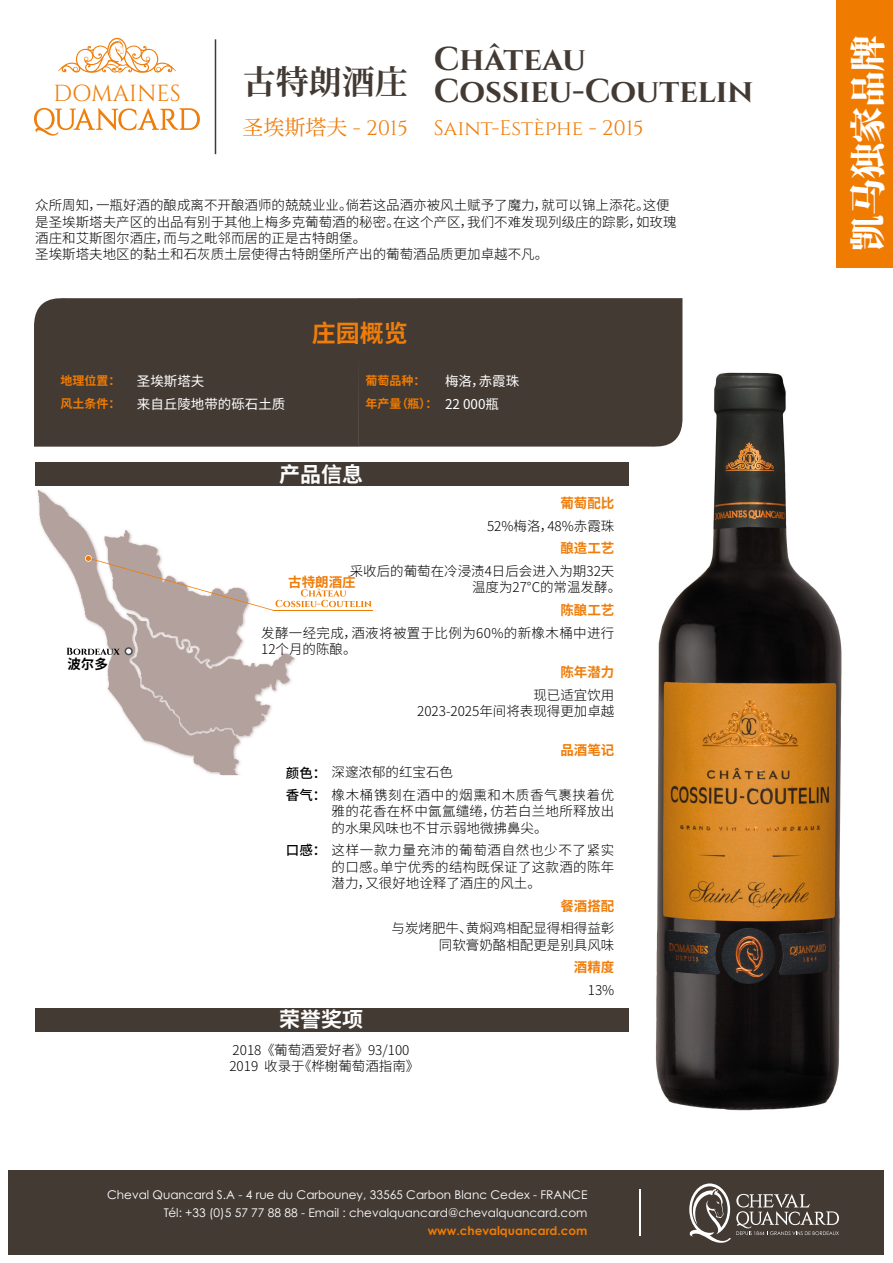
<style>
.page{position:relative;width:893px;height:1263px;background:#fff}
.page>*{position:absolute;margin:0;border:0;box-sizing:border-box;transform-origin:0 0}
.t1{font:800 36px "Source Han Serif";color:#fff}
.t2{font:700 33px/31.5px "Cinzel";color:#433a34}
.t3{font:700 33px "Source Han Serif";color:#433a34}
.t4{font:700 24px "Noto Sans Hans";color:#ef7d0a}
.t5{font:23.1px "Cinzel";color:#ef7d0a}
.t6{font:21px "Cinzel";color:#ef7d0a}
.t7{font:700 21px "Noto Sans Hans";color:#fff}
.t8{font:300 13.5px/16.2px "Noto Sans Hans";color:#000}
.t9{font:300 13.5px/16.2px "Noto Sans Hans";letter-spacing:.02em;color:#000}
.t10{font:300 13.5px/16.2px "Noto Sans Hans";letter-spacing:.025em;color:#000}
.t11{font:300 13.5px/22.8px "Noto Sans Hans";letter-spacing:.05em;color:#000}
.t12{font:700 13.5px "Noto Sans Hans";color:#ef7d0a}
.t13{font:13.5px "Noto Sans Hans";color:#fff}
.t14{font:700 13.5px "Noto Sans Hans";color:#000}
.t15{font:12px/18px "Century Gothic Pro";color:#fff;text-align:right}
.t16{font:700 12px "Noto Sans Hans";color:#ef7b00}
.t17{font:700 12px "Century Gothic Pro";color:#ef7b00}
.s1{font-family:"Source Han Serif"}
.s2{font-weight:400;font-size:13.5px;color:#fff}
.s3{font-weight:700;font-size:12px;color:#ef7b00}
.s4{font-weight:500}
</style>
<div class="page">
<img style="left:655px;top:371px;width:187px;height:740px">
<img style="left:37px;top:489px;width:259px;height:286px">
<svg style="left:67px;top:647px;width:66px;height:8px"></svg>
<svg style="left:85px;top:555px;width:287px;height:56px"></svg>
<hr style="left:273px;top:610px;width:100px;height:1px;background:#ef7b00">
<div style="left:837px;top:0;width:56px;height:267px;background:#ef7b00"></div>
<div style="left:35px;top:463px;width:593px;height:23px;background:#433a34"></div>
<div style="left:35px;top:1008px;width:593px;height:23px;background:#433a34"></div>
<div style="left:359px;top:298px;width:323px;height:151px;background:#433a34"></div>
<div style="left:34px;top:298px;width:325px;height:149px;background:#433a34"></div>
<div style="left:9px;top:1170px;width:875px;height:84px;background:#433a34"></div>
<hr style="left:639px;top:1189px;width:1px;height:46px;background:#fff">
<svg style="left:689px;top:1183px;width:150px;height:60px"></svg>
<svg style="left:58px;top:38px;width:118px;height:35px"></svg>
<svg style="left:34px;top:108px;width:166px;height:28px"></svg>
<hr style="left:215px;top:39px;width:1px;height:115px;background:#433a34">
<h3 class="t5" style="left:53px;top:80px;width:129px">DOMAINES</h3>
<h2 class="t2" style="left:434px;top:44px;width:321px">CHÂTEAU<br>COSSIEU-COUTELIN</h2>
<h3 class="t6" style="left:243px;top:116px;width:403px"><span class="s1">圣埃斯塔夫</span> - 2015 Saint-Estèphe - 2015</h3>
<h2 class="t3" style="left:243px;top:64px;width:166px">古特朗酒庄</h2>
<p class="t8" style="left:35px;top:198px;width:643px">众所周知，一瓶好酒的酿成离不开酿酒师的兢兢业业。倘若这品酒亦被风土赋予了魔力，就可以锦上添花。这便是圣埃斯塔夫产区的出品有别于其他上梅多克葡萄酒的秘密。在这个产区，我们不难发现列级庄的踪影，如玫瑰酒庄和艾斯图尔酒庄，而与之毗邻而居的正是古特朗堡。<br>圣埃斯塔夫地区的黏土和石灰质土层使得古特朗堡所产出的葡萄酒品质更加卓越不凡。</p>
<h3 class="t4" style="left:312px;top:320px;width:97px">庄园概览</h3>
<p class="t16" style="left:60px;top:374px;width:146px">地理位置： <span class="s2">圣埃斯塔夫</span></p>
<p class="t16" style="left:366px;top:374px;width:62px">葡萄品种：</p>
<p class="t13" style="left:445px;top:374px;width:76px">梅洛，赤霞珠</p>
<p class="t13" style="left:60px;top:396px;width:227px"><span class="s3">风土条件：</span> 来自丘陵地带的砾石土质</p>
<p class="t16" style="left:366px;top:397px;width:135px">年产量（瓶）： <span class="s2">22 000瓶</span></p>
<p class="t14" style="left:67px;top:657px;width:42px">波尔多</p>
<h3 class="t7" style="left:279px;top:462px;width:85px">产品信息</h3>
<p class="t12" style="left:560px;top:495px;width:55px">葡萄配比</p>
<p class="t8" style="left:487px;top:518px;width:129px">52%梅洛，48%赤霞珠</p>
<p class="t12" style="left:560px;top:541px;width:55px">酿造工艺</p>
<p class="t8" style="left:472px;top:563px;width:151px;text-indent:-122px">采收后的葡萄在冷浸渍4日后会进入为期32天温度为27°C的常温发酵。</p>
<p class="t12" style="left:560px;top:602px;width:55px">陈酿工艺</p>
<p class="t10" style="left:261px;top:625px;width:355px">发酵一经完成，酒液将被置于比例为60%的新橡木桶中进行<br>12个月的陈酿。</p>
<p class="t12" style="left:560px;top:664px;width:55px">陈年潜力</p>
<p class="t8" style="left:417px;top:687px;width:199px;text-align:right">现已适宜饮用<br>2023-2025年间将表现得更加卓越</p>
<p class="t12" style="left:560px;top:742px;width:55px">品酒笔记</p>
<p class="t11" style="left:286px;top:761px;width:330px"><span class="s4">颜色：</span>深邃浓郁的红宝石色<br><span class="s4">香气：</span>橡木桶镌刻在酒中的烟熏和木质香气裹挟着优</p>
<p class="t9" style="left:332px;top:804px;width:284px">雅的花香在杯中氤氲缱绻，仿若白兰地所释放出的水果风味也不甘示弱地微拂鼻尖。</p>
<p class="t8" style="left:332px;top:843px;width:284px;text-align:justify;text-indent:-46px"><span class="s4">口感：</span>这样一款力量充沛的葡萄酒自然也少不了紧实的口感。单宁优秀的结构既保证了这款酒的陈年潜力，又很好地诠释了酒庄的风土。</p>
<p class="t12" style="left:560px;top:898px;width:55px">餐酒搭配</p>
<p class="t8" style="left:392px;top:920px;width:224px;text-align:right">与炭烤肥牛、黄焖鸡相配显得相得益彰同软膏奶酪相配更是别具风味</p>
<p class="t12" style="left:574px;top:960px;width:42px">酒精度</p>
<p class="t8" style="left:588px;top:982px;width:28px">13%</p>
<p class="t12" style="left:288px;top:574px;width:69px">古特朗酒庄</p>
<h3 class="t7" style="left:279px;top:1007px;width:85px">荣誉奖项</h3>
<p class="t8" style="left:229px;top:1042px;width:191px">2018 《葡萄酒爱好者》93/100<br>2019 收录于《桦榭葡萄酒指南》</p>
<p class="t15" style="left:107px;top:1186px;width:482px">Cheval Quancard S.A - 4 rue du Carbouney, 33565 Carbon Blanc Cedex - FRANCE<br>Tél: +33 (0)5 57 77 88 88 - Email : chevalquancard@chevalquancard.com</p>
<p class="t17" style="left:428px;top:1223px;width:161px">www.chevalquancard.com</p>
<h1 class="t1" style="left:847px;top:251px;width:217px;rotate:-90deg">凯马独家品牌</h1>
</div>
